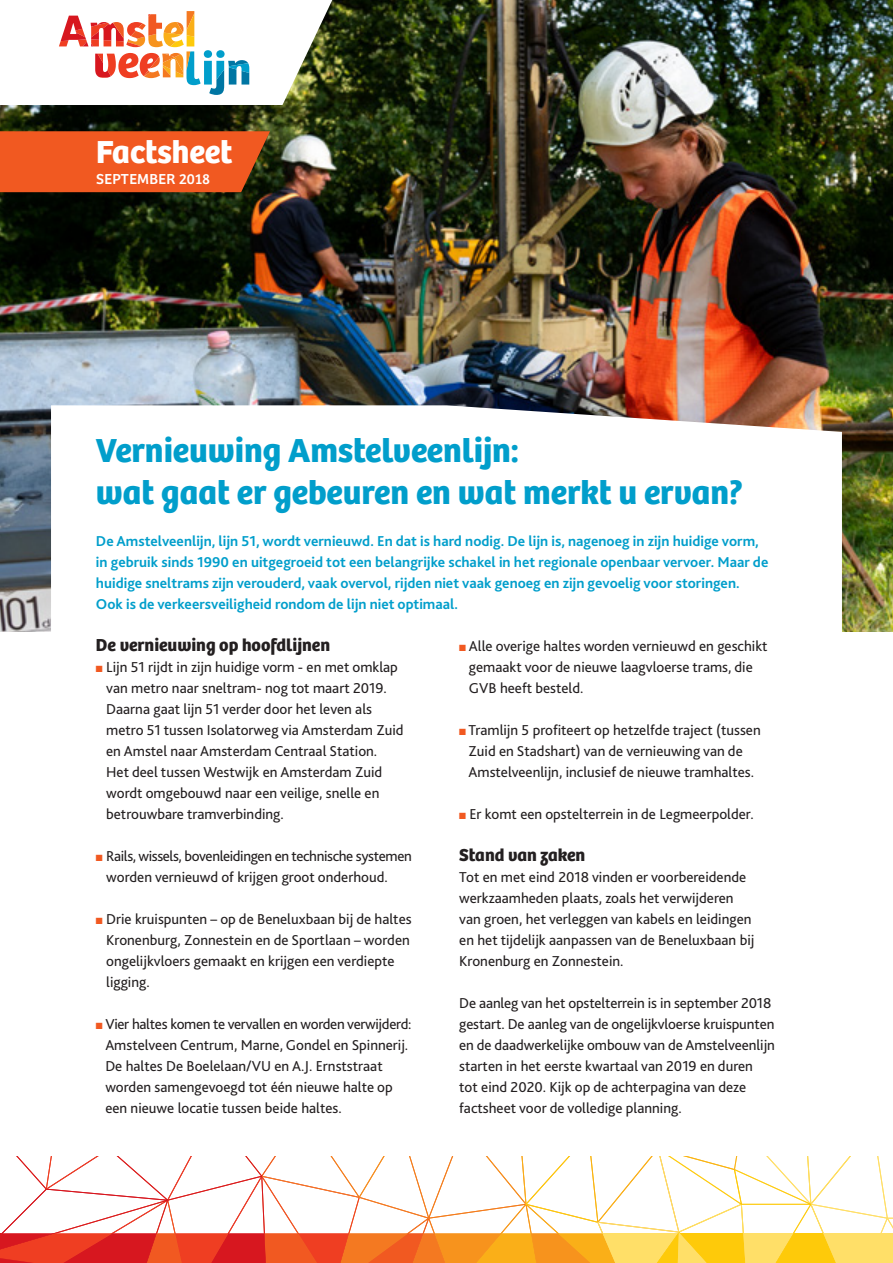
<style>
.page{position:relative;width:893px;height:1263px;background:#fff}
.page>*{position:absolute;margin:0;border:0;box-sizing:border-box;transform-origin:0 0}
.t1{font:700 34.5px/42px "Bree";color:#019ecb}
.t2{font:700 33px "Bree";color:#fff}
.t3{font:700 18px "Bree";color:#231f20}
.t4{font:15px/21px "Bliss 2";color:#231f20}
.t5{font:700 15px/21px "Bliss 2";color:#019ecb}
.t6{font:15px/21px "Bliss 2";letter-spacing:-.025em;color:#231f20}
.t7{font:15px "Bree";letter-spacing:.02em;color:#fff}
.s1{color:#f15921}
</style>
<div class="page">
<img style="left:0;top:0;width:893px;height:631px">
<svg style="left:0;top:0;width:332px;height:105px"></svg>
<svg style="left:51px;top:405px;width:791px;height:226px"></svg>
<div style="left:0;top:131px;width:270px;height:61px;background:#f15921"></div>
<svg style="left:0;top:1157px;width:893px;height:106px"></svg>
<h2 class="t2" style="left:96px;top:132px;width:138px">Factsheet</h2>
<p class="t7" style="left:96px;top:170px;width:116px">SEPTEMBER 2018</p>
<h1 class="t1" style="left:96px;top:430px;width:649px">Vernieuwing Amstelveenlijn:<br>wat gaat er gebeuren en wat merkt u ervan?</h1>
<p class="t5" style="left:96px;top:530px;width:674px">De Amstelveenlijn, lijn 51, wordt vernieuwd. En dat is hard nodig. De lijn is, nagenoeg in zijn huidige vorm, in gebruik sinds 1990 en uitgegroeid tot een belangrijke schakel in het regionale openbaar vervoer. Maar de huidige sneltrams zijn verouderd, vaak overvol, rijden niet vaak genoeg en zijn gevoelig voor storingen.<br>Ook is de verkeersveiligheid rondom de lijn niet optimaal.</p>
<p class="t3" style="left:96px;top:634px;width:236px">De vernieuwing op hoofdlijnen</p>
<p class="t4" style="left:106px;top:656px;width:299px;text-indent:-10px"><span class="s1">■</span> Lijn 51 rijdt in zijn huidige vorm - en met omklap van metro naar sneltram- nog tot maart 2019.<br>Daarna gaat lijn 51 verder door het leven als metro 51 tussen Isolatorweg via Amsterdam Zuid en Amstel naar Amsterdam Centraal Station.<br>Het deel tussen Westwijk en Amsterdam Zuid wordt omgebouwd naar een veilige, snelle en betrouwbare tramverbinding.</p>
<p class="t6" style="left:106px;top:845px;width:307px;text-indent:-10px"><span class="s1">■</span> Rails, wissels, bovenleidingen en technische systemen worden vernieuwd of krijgen groot onderhoud.</p>
<p class="t4" style="left:106px;top:908px;width:307px;text-indent:-10px"><span class="s1">■</span> Drie kruispunten – op de Beneluxbaan bij de haltes Kronenburg, Zonnestein en de Sportlaan – worden ongelijkvloers gemaakt en krijgen een verdiepte ligging.</p>
<p class="t4" style="left:105px;top:1013px;width:308px;text-indent:-9px"><span class="s1">■</span> Vier haltes komen te vervallen en worden verwijderd:<br>Amstelveen Centrum, Marne, Gondel en Spinnerij.<br>De haltes De Boelelaan/VU en A.J. Ernststraat worden samengevoegd tot één nieuwe halte op een nieuwe locatie tussen beide haltes.</p>
<p class="t4" style="left:469px;top:635px;width:300px;text-indent:-10px"><span class="s1">■</span> Alle overige haltes worden vernieuwd en geschikt gemaakt voor de nieuwe laagvloerse trams, die<br>GVB heeft besteld.</p>
<p class="t4" style="left:459px;top:719px;width:303px;text-align:center"><span class="s1">■</span> Tramlijn 5 profiteert op hetzelfde traject (tussen<br>Zuid en Stadshart) van de vernieuwing van de<br>Amstelveenlijn, inclusief de nieuwe tramhaltes.</p>
<p class="t4" style="left:459px;top:803px;width:296px"><span class="s1">■</span> Er komt een opstelterrein in de Legmeerpolder.</p>
<p class="t3" style="left:459px;top:844px;width:128px">Stand van zaken</p>
<p class="t4" style="left:459px;top:866px;width:297px">Tot en met eind 2018 vinden er voorbereidende werkzaamheden plaats, zoals het verwijderen van groen, het verleggen van kabels en leidingen en het tijdelijk aanpassen van de Beneluxbaan bij Kronenburg en Zonnestein.</p>
<p class="t4" style="left:459px;top:992px;width:317px">De aanleg van het opstelterrein is in september 2018 gestart. De aanleg van de ongelijkvloerse kruispunten en de daadwerkelijke ombouw van de Amstelveenlijn starten in het eerste kwartaal van 2019 en duren tot eind 2020. Kijk op de achterpagina van deze factsheet voor de volledige planning.</p>
</div>
